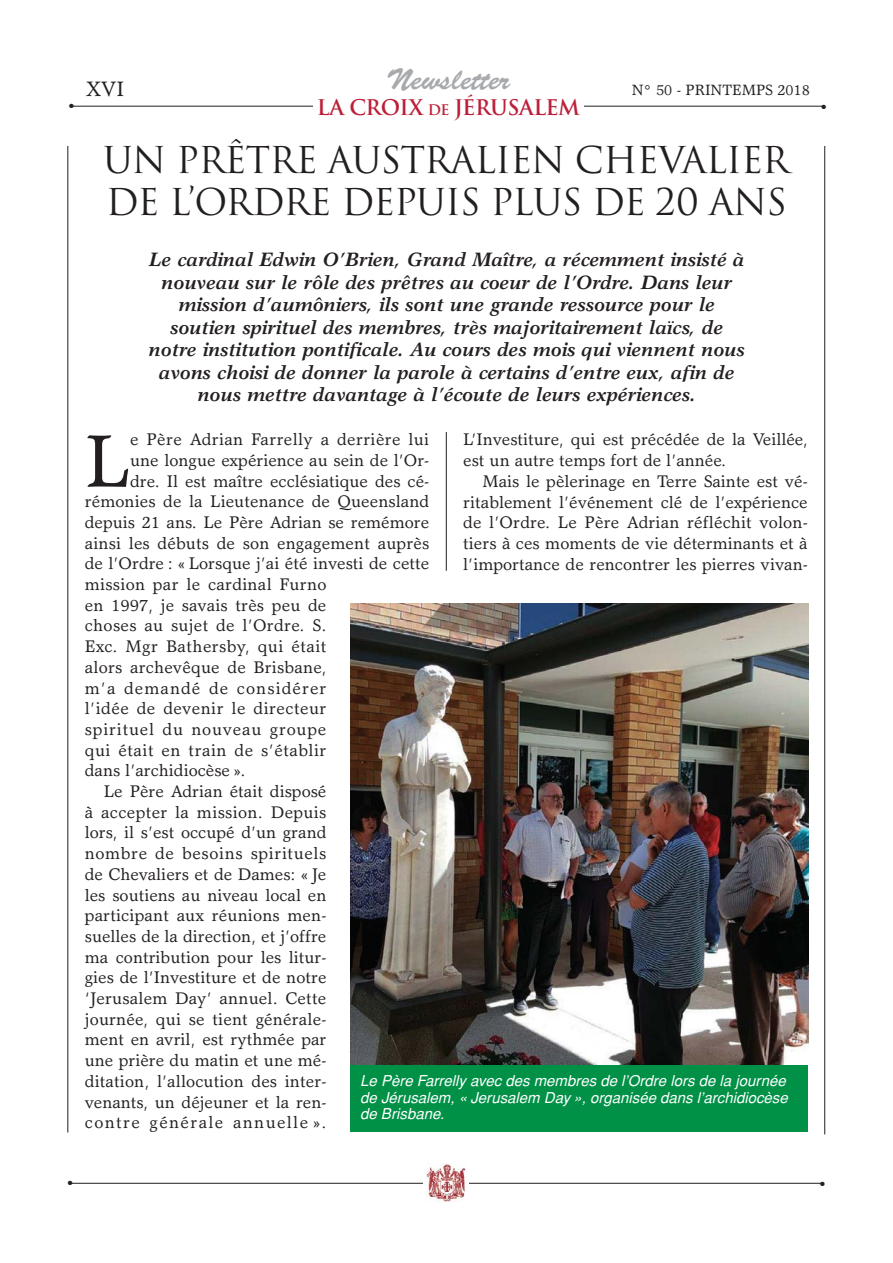
<style>
.page{position:relative;width:893px;height:1263px;background:#fff}
.page>*{position:absolute;margin:0;border:0;box-sizing:border-box;transform-origin:0 0}
.t1{font:74.55px "Garth Graphic";color:#231f20}
.t2{font:36px/42px "Trajan";letter-spacing:-.025em;color:#231f20}
.t3{font:30px "Brush Script";color:#a7a9ac}
.t4{font:700 21px "Trajan";letter-spacing:-.025em;color:#bc1f39}
.t5{font:21px "Garth Graphic";color:#231f20}
.t6{font:italic 700 19.5px/22.5px "Garth Graphic";color:#231f20;text-align:center}
.t7{font:16.95px/20.7px "Garth Graphic";color:#231f20}
.t8{font:16.95px "Garth Graphic";letter-spacing:.02em;color:#231f20}
.t9{font:16.95px "Garth Graphic";letter-spacing:.025em;color:#231f20}
.t10{font:16.95px "Garth Graphic";letter-spacing:.035em;color:#231f20}
.t11{font:16.95px "Garth Graphic";letter-spacing:.045em;color:#231f20}
.t12{font:16.95px "Garth Graphic";letter-spacing:.08em;color:#231f20}
.t13{font:16.95px "Garth Graphic";letter-spacing:.065em;color:#231f20}
.t14{font:italic 15px/16.5px "Helvetica";color:#fff}
.t15{font:15px "Garth Graphic";color:#231f20}
.t16{font:6px "Zapf Dingbats";color:#231f20}
.s1{font-size:14.25px}
</style>
<div class="page">
<hr style="left:68px;top:146px;width:1px;height:986px;background:#231f20">
<hr style="left:824px;top:146px;width:1px;height:988px;background:#231f20">
<hr style="left:446px;top:432px;width:1px;height:139px;background:#231f20">
<hr style="left:69px;top:1183px;width:754px;height:1px;background:#231f20">
<div style="left:424px;top:1163px;width:45px;height:41px;background:#fff"></div>
<img style="left:426px;top:1164px;width:40px;height:38px">
<div style="left:350px;top:1058px;width:458px;height:74px;background:#009147"></div>
<img style="left:350px;top:603px;width:458px;height:461px">
<hr style="left:71px;top:106px;width:754px;height:1px;background:#231f20">
<div style="left:313px;top:99px;width:271px;height:24px;background:#fff"></div>
<h3 class="t3" style="left:386px;top:71px;width:125px">Newsletter</h3>
<p class="t5" style="left:86px;top:81px;width:40px">XVI</p>
<p class="t15" style="left:632px;top:85px;width:179px">N° 50 - PRINTEMPS 2018</p>
<p class="t4" style="left:317px;top:95px;width:265px">LA CROIX <span class="s1">DE</span> JÉRUSALEM</p>
<p class="t16" style="left:69px;top:103px;width:6px">●</p>
<p class="t16" style="left:821px;top:104px;width:6px">●</p>
<h2 class="t2" style="left:103px;top:140px;width:687px">UN PRÊTRE AUSTRALIEN CHEVALIER<br>DE L’ORDRE DEPUIS PLUS DE 20 ANS</h2>
<p class="t6" style="left:149px;top:250px;width:598px">Le cardinal Edwin O’Brien, Grand Maître, a récemment insisté à nouveau sur le rôle des prêtres au coeur de l’Ordre. Dans leur mission d’aumôniers, ils sont une grande ressource pour le soutien spirituel des membres, très majoritairement laïcs, de notre institution pontificale. Au cours des mois qui viennent nous avons choisi de donner la parole à certains d’entre eux, afin de nous mettre davantage à l’écoute de leurs expériences.</p>
<h1 class="t1" style="left:85px;top:433px;width:47px">L</h1>
<p class="t8" style="left:130px;top:433px;width:301px">e Père Adrian Farrelly a derrière lui</p>
<p class="t7" style="left:463px;top:431px;width:346px">L’Investiture, qui est précédée de la Veillée, est un autre temps fort de l’année.</p>
<p class="t7" style="left:463px;top:472px;width:346px;text-align:justify;text-indent:19px">Mais le pèlerinage en Terre Sainte est vé&shy;ritablement l’événement clé de l’expérience de l’Ordre. Le Père Adrian réfléchit volon&shy;tiers à ces moments de vie déterminants et à l’importance de rencontrer les pierres vivan-</p>
<p class="t7" style="left:130px;top:451px;width:301px">une longue expérience au sein de l’Or-</p>
<p class="t7" style="left:130px;top:472px;width:301px">dre. Il est maître ecclésiatique des cé-</p>
<p class="t7" style="left:85px;top:493px;width:346px">rémonies de la Lieutenance de Queensland</p>
<p class="t7" style="left:85px;top:513px;width:346px">depuis 21 ans. Le Père Adrian se remémore</p>
<p class="t7" style="left:85px;top:534px;width:346px">ainsi les débuts de son engagement auprès</p>
<p class="t7" style="left:85px;top:555px;width:346px">de l’Ordre : « Lorsque j’ai été investi de cette</p>
<p class="t7" style="left:85px;top:576px;width:243px">mission par le cardinal Furno</p>
<p class="t7" style="left:85px;top:596px;width:243px">en 1997, je savais très peu de</p>
<p class="t8" style="left:85px;top:619px;width:243px">choses au sujet de l’Ordre. S.</p>
<p class="t9" style="left:85px;top:640px;width:243px">Exc. Mgr Bathersby, qui était</p>
<p class="t7" style="left:85px;top:658px;width:243px">alors archevêque de Brisbane,</p>
<p class="t13" style="left:85px;top:681px;width:243px">m’a demandé de considérer</p>
<p class="t9" style="left:85px;top:702px;width:243px">l’idée de devenir le directeur</p>
<p class="t11" style="left:85px;top:723px;width:243px">spirituel du nouveau groupe</p>
<p class="t9" style="left:85px;top:743px;width:243px">qui était en train de s’établir</p>
<p class="t7" style="left:85px;top:762px;width:162px">dans l’archidiocèse ».</p>
<p class="t7" style="left:104px;top:783px;width:224px">Le Père Adrian était disposé</p>
<p class="t8" style="left:85px;top:805px;width:243px">à accepter la mission. Depuis</p>
<p class="t7" style="left:85px;top:824px;width:243px">lors, il s’est occupé d’un grand</p>
<p class="t10" style="left:85px;top:847px;width:243px">nombre de besoins spirituels</p>
<p class="t7" style="left:85px;top:865px;width:243px">de Chevaliers et de Dames: « Je</p>
<p class="t7" style="left:85px;top:886px;width:243px">les soutiens au niveau local en</p>
<p class="t7" style="left:85px;top:907px;width:243px">participant aux réunions men-</p>
<p class="t7" style="left:85px;top:927px;width:243px">suelles de la direction, et j’offre</p>
<p class="t7" style="left:85px;top:948px;width:243px">ma contribution pour les litur-</p>
<p class="t7" style="left:85px;top:969px;width:243px">gies de l’Investiture et de notre</p>
<p class="t7" style="left:85px;top:990px;width:243px">‘Jerusalem Day’ annuel. Cette</p>
<p class="t7" style="left:85px;top:1010px;width:243px">journée, qui se tient générale-</p>
<p class="t7" style="left:85px;top:1031px;width:243px">ment en avril, est rythmée par</p>
<p class="t7" style="left:85px;top:1052px;width:243px">une prière du matin et une mé-</p>
<p class="t7" style="left:85px;top:1072px;width:243px">ditation, l’allocution des inter-</p>
<p class="t7" style="left:85px;top:1093px;width:243px">venants, un déjeuner et la ren-</p>
<p class="t12" style="left:85px;top:1116px;width:243px">contre générale annuelle ».</p>
<p class="t14" style="left:360px;top:1074px;width:432px">Le Père Farrelly avec des membres de l’Ordre lors de la journée de Jérusalem, « Jerusalem Day », organisée dans l’archidiocèse de Brisbane.</p>
<p class="t16" style="left:68px;top:1180px;width:6px">●</p>
<p class="t16" style="left:820px;top:1181px;width:6px">●</p>
</div>
